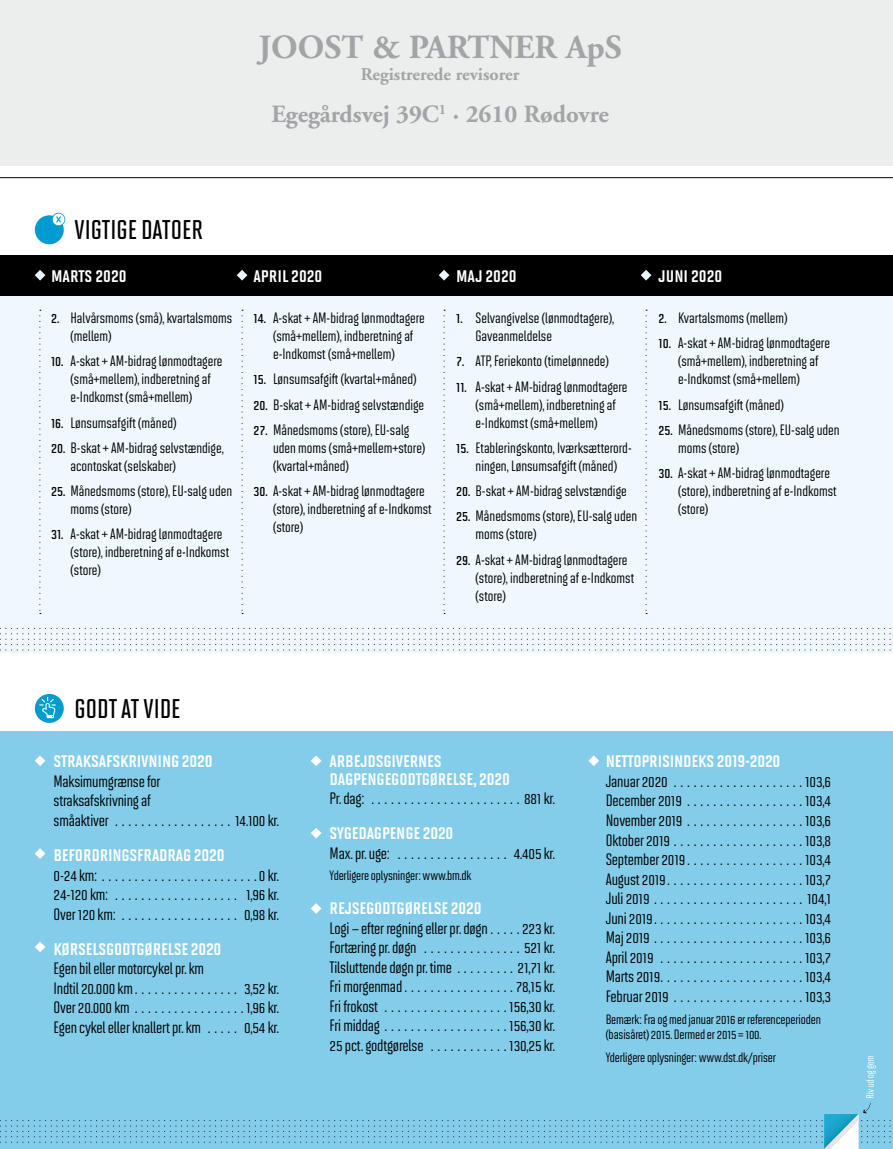
<style>
.page{position:relative;width:893px;height:1149px;background:#fff}
.page>*{position:absolute;margin:0;border:0;box-sizing:border-box;transform-origin:0 0}
.t1{font:700 33.75px "Adobe Garamond";color:#a1a5a7}
.t2{font:27px "Solano Gothic MVB Sb Cap";color:#000}
.t3{font:700 24.75px "Adobe Garamond";color:#a1a5a7}
.t4{font:19.5px/17.2px "Solano Gothic MVB Bd SC";letter-spacing:-.01em;color:#fff}
.t5{font:700 18px "Adobe Garamond";color:#a1a5a7}
.t6{font:500 16.5px/19.5px "Solano Gothic MVB";letter-spacing:-.01em;color:#000;text-align:justify}
.t7{font:500 15px/18px "Solano Gothic MVB";color:#000}
.t8{font:500 13.5px/15px "Solano Gothic MVB";letter-spacing:-.01em;color:#000}
.s1{font-weight:600}
</style>
<div class="page">
<div style="left:0;top:282px;width:893px;height:370px;background:#eef8fd"></div>
<div style="left:0;top:730px;width:893px;height:418px;background:#83cdea"></div>
<div style="left:35px;top:215px;width:29px;height:29px;background:#009bd0;border-radius:50%"></div>
<svg style="left:52px;top:213px;width:13px;height:13px"></svg>
<svg style="left:35px;top:693px;width:29px;height:29px"></svg>
<svg style="left:39px;top:696px;width:17px;height:22px"></svg>
<div style="left:0;top:255px;width:893px;height:41px;background:#000"></div>
<svg style="left:35px;top:270px;width:10px;height:10px"></svg>
<svg style="left:40px;top:310px;width:1px;height:304px"></svg>
<svg style="left:0;top:628px;width:891px;height:22px"></svg>
<svg style="left:35px;top:755px;width:10px;height:11px"></svg>
<svg style="left:311px;top:755px;width:10px;height:11px"></svg>
<svg style="left:588px;top:755px;width:11px;height:11px"></svg>
<svg style="left:35px;top:848px;width:10px;height:10px"></svg>
<svg style="left:311px;top:828px;width:10px;height:10px"></svg>
<svg style="left:35px;top:941px;width:10px;height:11px"></svg>
<svg style="left:311px;top:903px;width:10px;height:10px"></svg>
<svg style="left:242px;top:310px;width:1px;height:304px"></svg>
<svg style="left:237px;top:270px;width:10px;height:10px"></svg>
<svg style="left:444px;top:310px;width:1px;height:304px"></svg>
<svg style="left:439px;top:270px;width:10px;height:10px"></svg>
<svg style="left:646px;top:310px;width:1px;height:304px"></svg>
<svg style="left:641px;top:270px;width:10px;height:10px"></svg>
<hr style="left:0;top:177px;width:893px;height:1px;background:#000">
<svg style="left:0;top:1056px;width:893px;height:93px"></svg>
<div style="left:0;top:0;width:893px;height:166px;background:#eceded"></div>
<h1 class="t1" style="left:258px;top:29px;width:365px">JOOST &amp; PARTNER ApS</h1>
<p class="t5" style="left:361px;top:64px;width:160px">Registrerede revisorer</p>
<h3 class="t3" style="left:271px;top:101px;width:339px">Egegårdsvej 39C<sup>1</sup> · 2610 Rødovre</h3>
<h2 class="t2" style="left:75px;top:215px;width:130px">VIGTIGE DATOER</h2>
<h3 class="t4" style="left:51px;top:266px;width:77px">MARTS 2020</h3>
<p class="t7" style="left:71px;top:309px;width:163px;text-indent:-20px"><span class="s1">2.</span> Halvårsmoms (små), kvartalsmoms (mellem)</p>
<p class="t7" style="left:71px;top:352px;width:153px;text-indent:-20px"><span class="s1">10.</span> A-skat + AM-bidrag lønmodtagere (små+mellem), indberetning af e-Indkomst (små+mellem)</p>
<p class="t7" style="left:51px;top:413px;width:127px"><span class="s1">16.</span> Lønsumsafgift (måned)</p>
<p class="t7" style="left:71px;top:438px;width:155px;text-indent:-20px"><span class="s1">20.</span> B-skat + AM-bidrag selvstændige, acontoskat (selskaber)</p>
<p class="t7" style="left:71px;top:482px;width:163px;text-indent:-20px"><span class="s1">25.</span> Månedsmoms (store), EU-salg uden moms (store)</p>
<p class="t7" style="left:71px;top:525px;width:160px;text-indent:-20px"><span class="s1">31.</span> A-skat + AM-bidrag lønmodtagere (store), indberetning af e-Indkomst (store)</p>
<h3 class="t4" style="left:254px;top:266px;width:70px">APRIL 2020</h3>
<p class="t7" style="left:273px;top:309px;width:153px;text-indent:-20px"><span class="s1">14.</span> A-skat + AM-bidrag lønmodtagere (små+mellem), indberetning af e-Indkomst (små+mellem)</p>
<p class="t7" style="left:254px;top:370px;width:165px"><span class="s1">15.</span> Lønsumsafgift (kvartal+måned)</p>
<p class="t7" style="left:254px;top:395px;width:172px"><span class="s1">20.</span> B-skat + AM-bidrag selvstændige</p>
<p class="t7" style="left:273px;top:420px;width:154px;text-indent:-20px"><span class="s1">27.</span> Månedsmoms (store), EU-salg uden moms (små+mellem+store) (kvartal+måned)</p>
<p class="t7" style="left:273px;top:482px;width:160px;text-indent:-20px"><span class="s1">30.</span> A-skat + AM-bidrag lønmodtagere (store), indberetning af e-Indkomst (store)</p>
<h3 class="t4" style="left:456px;top:266px;width:62px">MAJ 2020</h3>
<p class="t7" style="left:476px;top:309px;width:140px;text-indent:-20px"><span class="s1">1.</span> Selvangivelse (lønmodtagere),<br>Gaveanmeldelse</p>
<p class="t7" style="left:456px;top:352px;width:154px"><span class="s1">7.</span> ATP, Feriekonto (timelønnede)</p>
<p class="t7" style="left:476px;top:377px;width:153px;text-indent:-20px"><span class="s1">11.</span> A-skat + AM-bidrag lønmodtagere (små+mellem), indberetning af e-Indkomst (små+mellem)</p>
<p class="t7" style="left:456px;top:438px;width:177px;text-align:center"><span class="s1">15.</span> Etableringskonto, Iværksætterord&shy;ningen, Lønsumsafgift (måned)</p>
<p class="t7" style="left:456px;top:482px;width:172px"><span class="s1">20.</span> B-skat + AM-bidrag selvstændige</p>
<p class="t7" style="left:476px;top:507px;width:163px;text-indent:-20px"><span class="s1">25.</span> Månedsmoms (store), EU-salg uden moms (store)</p>
<p class="t7" style="left:476px;top:550px;width:160px;text-indent:-20px"><span class="s1">29.</span> A-skat + AM-bidrag lønmodtagere (store), indberetning af e-Indkomst (store)</p>
<h3 class="t4" style="left:659px;top:266px;width:65px">JUNI 2020</h3>
<p class="t7" style="left:659px;top:309px;width:130px"><span class="s1">2.</span> Kvartalsmoms (mellem)</p>
<p class="t7" style="left:678px;top:334px;width:153px;text-indent:-20px"><span class="s1">10.</span> A-skat + AM-bidrag lønmodtagere (små+mellem), indberetning af e-Indkomst (små+mellem)</p>
<p class="t7" style="left:659px;top:395px;width:127px"><span class="s1">15.</span> Lønsumsafgift (måned)</p>
<p class="t7" style="left:678px;top:420px;width:163px;text-indent:-20px"><span class="s1">25.</span> Månedsmoms (store), EU-salg uden moms (store)</p>
<p class="t7" style="left:678px;top:464px;width:160px;text-indent:-20px"><span class="s1">30.</span> A-skat + AM-bidrag lønmodtagere (store), indberetning af e-Indkomst (store)</p>
<h2 class="t2" style="left:75px;top:693px;width:107px">GODT AT VIDE</h2>
<h3 class="t4" style="left:54px;top:751px;width:160px">STRAKSAFSKRIVNING 2020</h3>
<p class="t6" style="left:54px;top:771px;width:227px;text-align:left">Maksimumgrænse for<br>straksafskrivning af<br>småaktiver . . . . . . . . . . . . . . . . . . 14.100 kr.</p>
<h3 class="t4" style="left:54px;top:845px;width:172px">BEFORDRINGSFRADRAG 2020</h3>
<p class="t6" style="left:54px;top:864px;width:227px">0-24 km: . . . . . . . . . . . . . . . . . . . . . . . . 0 kr.<br>24-120 km: . . . . . . . . . . . . . . . . . . . 1,96 kr.<br>Over 120 km: . . . . . . . . . . . . . . . . . . 0,98 kr.</p>
<h3 class="t4" style="left:54px;top:938px;width:169px">KØRSELSGODTGØRELSE 2020</h3>
<p class="t6" style="left:54px;top:958px;width:227px;text-align:left">Egen bil eller motorcykel pr. km<br>Indtil 20.000 km . . . . . . . . . . . . . . . . 3,52 kr.<br>Over 20.000 km . . . . . . . . . . . . . . . . . 1,96 kr.<br>Egen cykel eller knallert pr. km . . . . . 0,54 kr.</p>
<h3 class="t4" style="left:330px;top:751px;width:182px">ARBEJDSGIVERNES<br>DAGPENGEGODTGØRELSE, 2020</h3>
<p class="t6" style="left:330px;top:788px;width:227px">Pr. dag: . . . . . . . . . . . . . . . . . . . . . . . 881 kr.</p>
<h3 class="t4" style="left:330px;top:823px;width:125px">SYGEDAGPENGE 2020</h3>
<p class="t6" style="left:330px;top:843px;width:227px">Max. pr. uge: . . . . . . . . . . . . . . . . . 4.405 kr.</p>
<p class="t8" style="left:330px;top:867px;width:143px">Yderligere oplysninger: www.bm.dk</p>
<h3 class="t4" style="left:330px;top:898px;width:153px">REJSEGODTGØRELSE 2020</h3>
<p class="t6" style="left:330px;top:918px;width:227px">Logi – efter regning eller pr. døgn . . . . . 223 kr.<br>Fortæring pr. døgn . . . . . . . . . . . . . . . 521 kr.<br>Tilsluttende døgn pr. time . . . . . . . . . 21,71 kr.<br>Fri morgenmad . . . . . . . . . . . . . . . . . 78,15 kr.<br>Fri frokost . . . . . . . . . . . . . . . . . . . 156,30 kr.<br>Fri middag . . . . . . . . . . . . . . . . . . . 156,30 kr.<br>25 pct. godtgørelse . . . . . . . . . . . . 130,25 kr.</p>
<h3 class="t4" style="left:606px;top:751px;width:176px">NETTOPRISINDEKS 2019-2020</h3>
<p class="t6" style="left:606px;top:771px;width:227px">Januar 2020 . . . . . . . . . . . . . . . . . . . . 103,6<br>December 2019 . . . . . . . . . . . . . . . . . . 103,4<br>November 2019 . . . . . . . . . . . . . . . . . . 103,6<br>Oktober 2019 . . . . . . . . . . . . . . . . . . . . 103,8<br>September 2019 . . . . . . . . . . . . . . . . . . 103,4<br>August 2019.....................103,7<br>Juli 2019 . . . . . . . . . . . . . . . . . . . . . . . 104,1<br>Juni 2019.......................103,4<br>Maj 2019 . . . . . . . . . . . . . . . . . . . . . . . 103,6<br>April 2019 . . . . . . . . . . . . . . . . . . . . . . 103,7<br>Marts 2019......................103,4<br>Februar 2019 . . . . . . . . . . . . . . . . . . . . 103,3</p>
<p class="t8" style="left:606px;top:1011px;width:217px">Bemærk: Fra og med januar 2016 er referenceperioden (basisåret) 2015. Dermed er 2015 = 100.</p>
<p class="t8" style="left:606px;top:1049px;width:172px">Yderligere oplysninger: www.dst.dk/priser</p>
</div>
